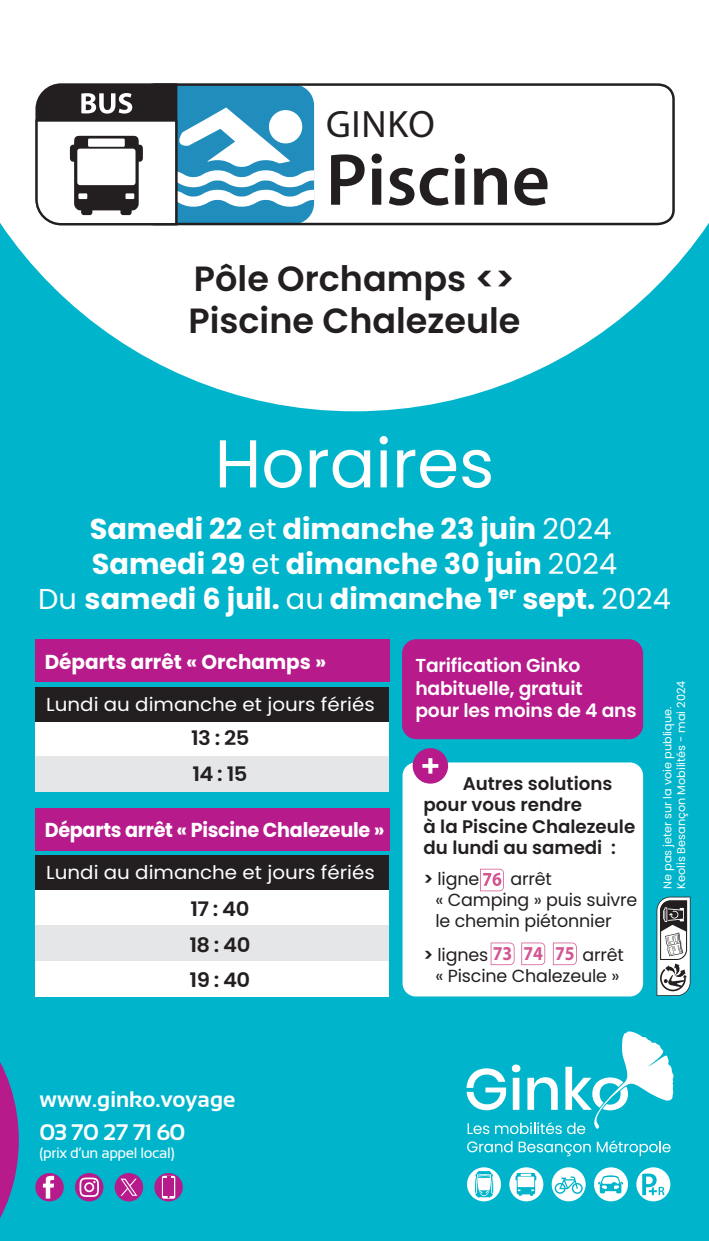
<style>
.page{position:relative;width:709px;height:1241px;background:#fff}
.page>*{position:absolute;margin:0;border:0;box-sizing:border-box;transform-origin:0 0}
.t1{font:600 74px "Myriad Pro";color:#231f20}
.t2{font:67.5px "Poppins";color:#fff}
.t3{font:38.25px "Myriad Pro";letter-spacing:.02em;color:#231f20}
.t4{font:600 35px/42px "Poppins";color:#231f20}
.t5{font:700 28.75px/35px "Poppins";color:#fff;text-align:center}
.t6{font:700 22.5px "Sansation";color:#fff}
.t7{font:700 20.25px "Poppins";letter-spacing:-.015em;color:#fff;scale:.95 1}
.t8{font:700 20.25px "Poppins";letter-spacing:-.015em;color:#fff}
.t9{font:600 20px/35.5px "Poppins";letter-spacing:-.03em;color:#231f20;scale:1.06 1}
.t10{font:700 19.75px "Myriad Pro";color:#d45592;scale:.9 1}
.t11{font:18.75px "Poppins";color:#fff;scale:1.06 1}
.t12{font:600 18.75px/22.5px "Poppins";letter-spacing:-.01em;color:#fff}
.t13{font:600 18.25px/21.5px "Poppins";color:#231f20}
.t14{font:17.5px/21px "Poppins";letter-spacing:-.01em;color:#231f20}
.t15{font:15px "Sansation";letter-spacing:-.03em;color:#fff}
.t16{font:11.25px/13.5px "Poppins";color:#fff}
.s1{font-weight:400}
.s2{font-weight:600}
</style>
<div class="page">
<div style="left:0;top:0;width:709px;height:1240px;background:#00b5cb"></div>
<svg style="left:0;top:0;width:709px;height:411px;fill:#fff"></svg>
<div style="left:137px;top:82px;width:539px;height:144px;background:#fff"></div>
<svg style="left:35px;top:83px;width:279px;height:142px;background:#8aabb9"></svg>
<div style="left:402px;top:639px;width:241px;height:100px;background:#b61a8b;border-radius:14px"></div>
<svg style="left:0;top:1062px;width:19px;height:156px"></svg>
<svg style="left:509px;top:1167px;width:34px;height:34px"></svg>
<svg style="left:594px;top:1167px;width:34px;height:34px"></svg>
<svg style="left:636px;top:1167px;width:34px;height:34px"></svg>
<svg style="left:551px;top:1167px;width:34px;height:34px"></svg>
<svg style="left:467px;top:1167px;width:34px;height:34px"></svg>
<svg style="left:467px;top:1141px;width:45px;height:11px"></svg>
<svg style="left:518px;top:1141px;width:73px;height:14px"></svg>
<svg style="left:597px;top:1140px;width:73px;height:15px"></svg>
<svg style="left:466px;top:1031px;width:208px;height:102px"></svg>
<svg style="left:35px;top:1172px;width:29px;height:29px"></svg>
<svg style="left:43px;top:1175px;width:11px;height:23px"></svg>
<div style="left:115px;top:1172px;width:28px;height:29px;background:#b61a8b;border-radius:50%"></div>
<svg style="left:154px;top:1172px;width:29px;height:29px"></svg>
<svg style="left:162px;top:1175px;width:13px;height:23px"></svg>
<div style="left:163px;top:1177px;width:11px;height:17px;background:#b61a8b"></div>
<svg style="left:75px;top:1172px;width:28px;height:29px"></svg>
<svg style="left:79px;top:1177px;width:21px;height:19px"></svg>
<svg style="left:120px;top:1178px;width:17px;height:17px"></svg>
<svg style="left:656px;top:896px;width:34px;height:99px;background:#a5abad"></svg>
<div style="left:35px;top:639px;width:355px;height:42px;background:#b61a8b"></div>
<div style="left:35px;top:721px;width:354px;height:35px;background:#fff"></div>
<div style="left:35px;top:756px;width:354px;height:36px;background:#e5e6e8"></div>
<div style="left:35px;top:687px;width:354px;height:34px;background:#231f20"></div>
<div style="left:35px;top:807px;width:355px;height:43px;background:#b61a8b"></div>
<div style="left:35px;top:890px;width:354px;height:35px;background:#fff"></div>
<div style="left:35px;top:925px;width:354px;height:35px;background:#e5e6e8"></div>
<div style="left:35px;top:960px;width:354px;height:36px;background:#fff"></div>
<div style="left:402px;top:762px;width:241px;height:234px;background:#fff;border-radius:13px"></div>
<div style="left:412px;top:748px;width:36px;height:35px;background:#b61a8b;border-radius:50%"></div>
<svg style="left:422px;top:758px;width:17px;height:16px"></svg>
<svg style="left:490px;top:942px;width:24px;height:22px"></svg>
<svg style="left:521px;top:942px;width:24px;height:22px"></svg>
<svg style="left:553px;top:942px;width:23px;height:22px"></svg>
<div style="left:35px;top:855px;width:354px;height:35px;background:#231f20"></div>
<svg style="left:480px;top:868px;width:24px;height:23px"></svg>
<h3 class="t3" style="left:326px;top:100px;width:110px">GINKO</h3>
<h1 class="t1" style="left:326px;top:133px;width:226px">Piscine</h1>
<p class="t4" style="left:188px;top:258px;width:333px">Pôle Orchamps &lt;&gt;<br>Piscine Chalezeule</p>
<h2 class="t2" style="left:215px;top:424px;width:281px">Horaires</h2>
<p class="t5" style="left:38px;top:511px;width:634px">Samedi 22 <span class="s1">et</span> dimanche 23 juin <span class="s1">2024<br></span>Samedi 29 <span class="s1">et</span> dimanche 30 juin <span class="s1">2024<br>Du</span> samedi 6 juil. <span class="s1">au</span> dimanche 1<sup>er</sup> sept. <span class="s1">2024</span></p>
<p class="t8" style="left:45px;top:649px;width:283px">Départs arrêt « Orchamps »</p>
<p class="t11" style="left:46px;top:693px;width:311px">Lundi au dimanche et jours fériés</p>
<p class="t9" style="left:191px;top:720px;width:56px">13 : 25<br>14 : 15</p>
<p class="t7" style="left:45px;top:818px;width:359px">Départs arrêt « Piscine Chalezeule »</p>
<p class="t11" style="left:46px;top:861px;width:311px">Lundi au dimanche et jours fériés</p>
<p class="t9" style="left:189px;top:891px;width:59px;text-align:justify">17 : 40<br>18 : 40<br>19 : 40</p>
<p class="t12" style="left:415px;top:654px;width:223px">Tarification Ginko habituelle, gratuit<br>pour les moins de 4 ans</p>
<p class="t13" style="left:423px;top:772px;width:213px;text-indent:39px">Autres solutions pour vous rendre<br>à la Piscine Chalezeule du lundi au samedi :</p>
<p class="t14" style="left:423px;top:868px;width:57px"><span class="s2">&gt;</span> ligne</p>
<p class="t14" style="left:435px;top:868px;width:203px;text-indent:75px">arrêt<br>« Camping » puis suivre le chemin piétonnier</p>
<p class="t14" style="left:423px;top:944px;width:66px"><span class="s2">&gt;</span> lignes</p>
<p class="t10" style="left:493px;top:940px;width:92px">73 74 75</p>
<p class="t14" style="left:435px;top:944px;width:190px;text-align:right">arrêt<br>« Piscine Chalezeule »</p>
<p class="t16" style="left:661px;top:888px;width:210px;rotate:-90deg">Ne pas jeter sur la voie publique.<br>Keolis Besançon Mobilités - mai 2024</p>
<p class="t6" style="left:39px;top:1086px;width:197px">www.ginko.voyage</p>
<p class="t6" style="left:39px;top:1118px;width:147px">03 70 27 71 60</p>
<p class="t15" style="left:39px;top:1143px;width:137px">(prix d’un appel local)</p>
</div>
